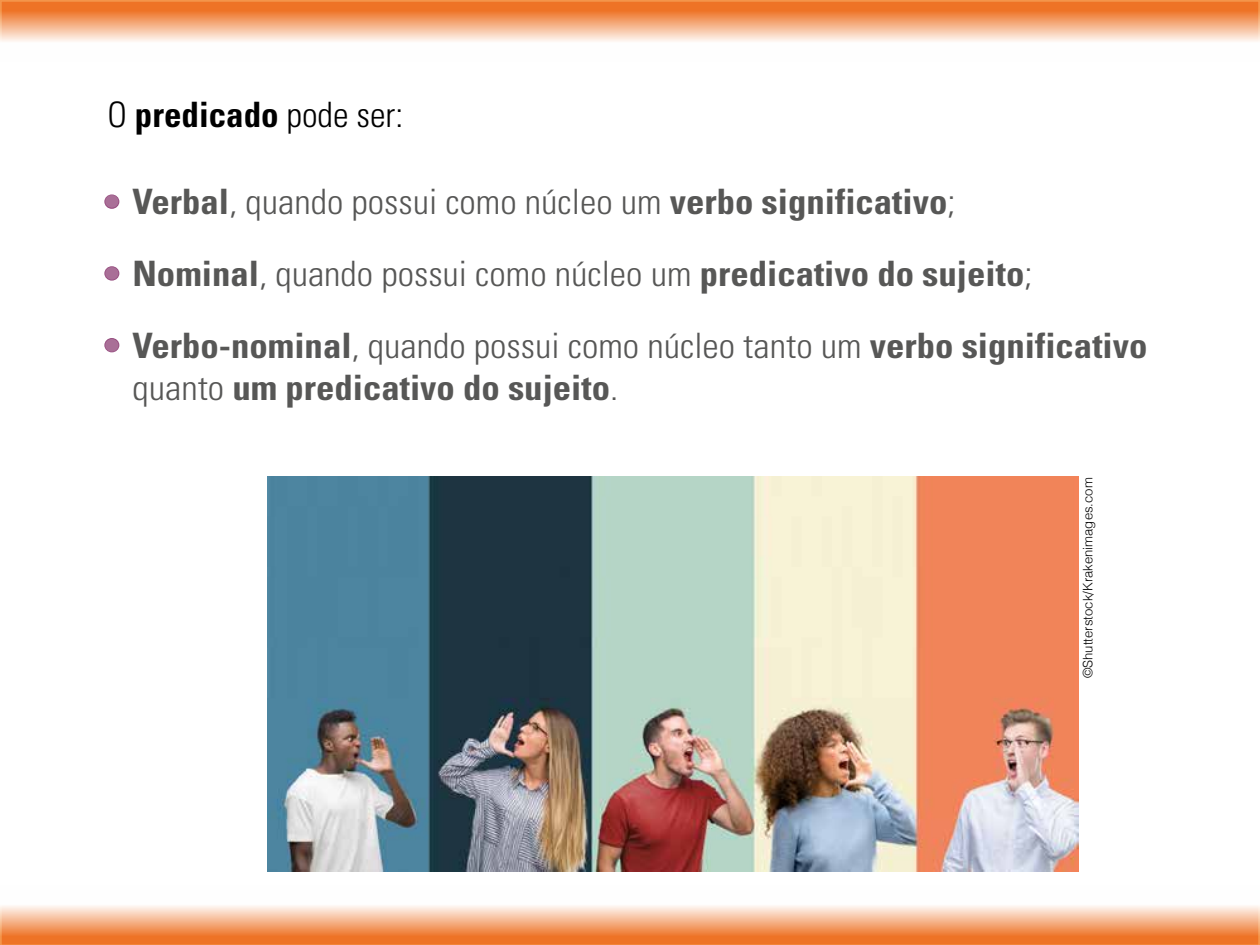
<style>
.page{position:relative;width:1260px;height:945px;background:#fff}
.page>*{position:absolute;margin:0;border:0;box-sizing:border-box;transform-origin:0 0}
.t1{font:700 condensed 35px/42px "Univers LT Std";color:#575756;scale:1.05 1}
.t2{font:300 condensed 35px "Univers LT Std";color:#575756;scale:1.05 1}
.t3{font:300 condensed 35px "Univers LT Std";color:#000}
.t4{font:300 13.12px "Helvetica";color:#000}
.s1{font-weight:700}
.s2{font-stretch:normal;color:#a96f97}
.s3{font-weight:300;font-stretch:normal;color:#a96f97}
.s4{font-weight:300}
</style>
<div class="page">
<svg style="left:0;top:0;width:1260px;height:42px;background:#f4a675"></svg>
<svg style="left:0;top:906px;width:1260px;height:39px;background:#f4a676"></svg>
<img style="left:268px;top:476px;width:810px;height:395px">
<div style="left:104px;top:194px;width:15px;height:15px;border:2px solid #964c7f;border-radius:50%"></div>
<div style="left:104px;top:266px;width:15px;height:15px;border:2px solid #964c7f;border-radius:50%"></div>
<div style="left:104px;top:338px;width:15px;height:14px;border:2px solid #964c7f;border-radius:50%"></div>
<p class="t3" style="left:108px;top:94px;width:297px">O <span class="s1">predicado</span> pode ser:</p>
<p class="t2" style="left:103px;top:181px;width:814px"><span class="s2">•</span> <span class="s1">Verbal</span>, quando possui como núcleo um <span class="s1">verbo significativo</span>;</p>
<p class="t1" style="left:103px;top:252px;width:887px"><span class="s3">•</span> Nominal<span class="s4">, quando possui como núcleo um</span> predicativo do sujeito<span class="s4">;</span></p>
<p class="t1" style="left:132px;top:324px;width:968px;text-indent:-30px"><span class="s3">•</span> Verbo-nominal<span class="s4">, quando possui como núcleo tanto um</span> verbo significativo <span class="s4">quanto</span> um predicativo do sujeito<span class="s4">.</span></p>
<p class="t4" style="left:1077px;top:678px;width:202px;rotate:-90deg">©Shutterstock/Krakenimages.com</p>
</div>
